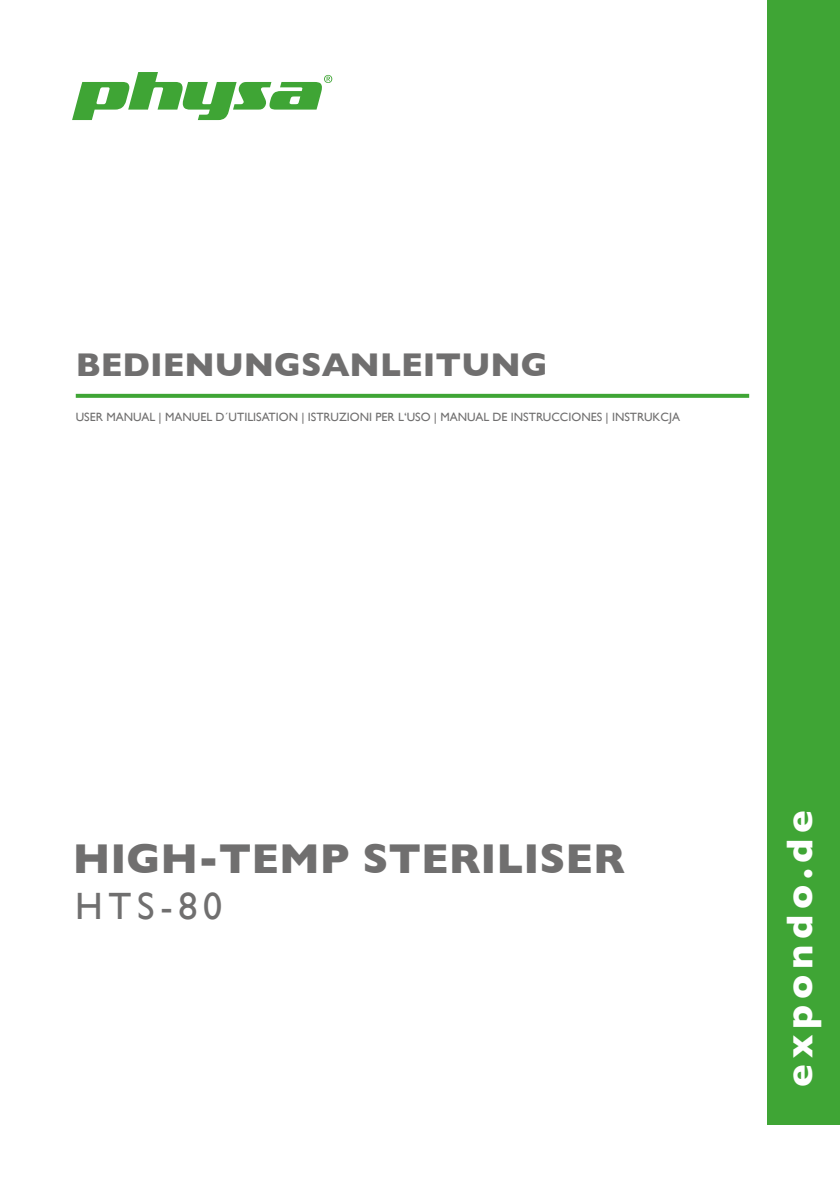
<style>
.page{position:relative;width:840px;height:1191px;background:#fff}
.page>*{position:absolute;margin:0;border:0;box-sizing:border-box;transform-origin:0 0}
.t1{font:700 42.6px "Gill Sans";color:#706f6f}
.t2{font:700 38px "Gill Sans";letter-spacing:.15em;color:#fff}
.t3{font:38px "Gill Sans";color:#706f6f}
.t4{font:700 33.6px "Gill Sans";color:#706f6f}
.t5{font:12px "Gill Sans";color:#706f6f}
</style>
<div class="page">
<div style="left:767px;top:0;width:72px;height:1125px;background:#3fa535"></div>
<svg style="left:76px;top:394px;width:672px;height:4px;background:#46a83d"></svg>
<svg style="left:72px;top:72px;width:260px;height:48px"></svg>
<h3 class="t4" style="left:76px;top:345px;width:473px">BEDIENUNGSANLEITUNG</h3>
<p class="t5" style="left:76px;top:410px;width:605px">USER MANUAL | MANUEL D´UTILISATION | ISTRUZIONI PER L‘USO | MANUAL DE INSTRUCCIONES | INSTRUKCJA</p>
<h1 class="t1" style="left:73px;top:833px;width:553px">HIGH-TEMP STERILISER</h1>
<h2 class="t3" style="left:75px;top:884px;width:148px">HTS-80</h2>
<h2 class="t2" style="left:776px;top:1086px;width:278px;rotate:-90deg">expondo.de</h2>
</div>
